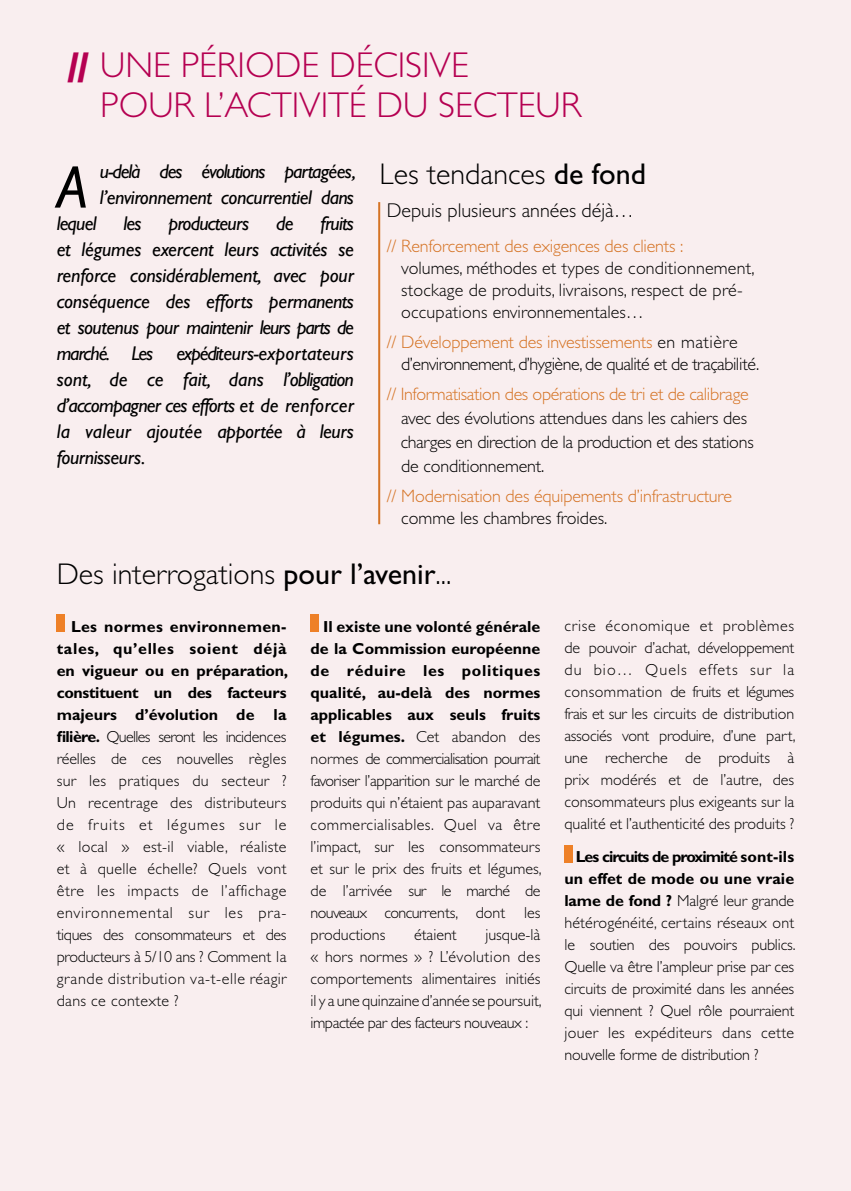
<style>
.page{position:relative;width:851px;height:1191px;background:#fff}
.page>*{position:absolute;margin:0;border:0;box-sizing:border-box;transform-origin:0 0}
.t1{font:italic 60px "Gill Sans";color:#000}
.t2{font:300 36px/40px "Gill Sans";color:#b50051}
.t3{font:300 30px "Gill Sans";color:#000}
.t4{font:italic 20px/26px "Gill Sans";letter-spacing:-.02em;color:#000}
.t5{font:300 20px "Gill Sans";color:#000}
.t6{font:italic 20px "Gill Sans";letter-spacing:-.04em;color:#000}
.t7{font:300 18px/24px "Gill Sans";letter-spacing:-.01em;color:#000}
.t8{font:300 18px "Gill Sans";letter-spacing:-.01em;color:#d57324}
.t9{font:300 18px/22px "Gill Sans";letter-spacing:.01em;color:#000}
.t10{font:300 16px/22px "Gill Sans";color:#000;text-align:justify}
.s1{font-weight:800}
.s2{font-weight:400}
.s3{color:#d57324}
.s4{font-weight:700}
</style>
<div class="page">
<div style="left:0;top:0;width:850px;height:1191px;background:#f9eeef"></div>
<div style="left:57px;top:615px;width:8px;height:17px;background:#ee8027"></div>
<div style="left:310px;top:615px;width:9px;height:17px;background:#ee8027"></div>
<div style="left:564px;top:845px;width:9px;height:17px;background:#ee8027"></div>
<hr style="left:378px;top:202px;width:2px;height:322px;background:#d57324">
<h2 class="t2" style="left:100px;top:45px;width:482px;text-indent:-32px"><span class="s1">//</span> une période décisive<br>pour l’activité du secteur</h2>
<h1 class="t1" style="left:57px;top:153px;width:33px">A</h1>
<p class="t4" style="left:100px;top:159px;width:257px">u-delà des évolutions partagées, l’environnement concurrentiel dans</p>
<p class="t4" style="left:57px;top:211px;width:299px;text-align:justify;text-indent:264px">fruits et légumes exercent leurs activités se renforce considérablement, avec pour conséquence des efforts permanents et soutenus pour maintenir leurs parts de marché. Les expéditeurs-exportateurs sont, de ce fait, dans l’obligation d’accompagner ces efforts et de renforcer la valeur ajoutée apportée à leurs fournisseurs.</p>
<p class="t4" style="left:57px;top:211px;width:41px">lequel</p>
<p class="t4" style="left:123px;top:211px;width:19px">les</p>
<p class="t6" style="left:168px;top:212px;width:82px">producteurs</p>
<p class="t4" style="left:276px;top:211px;width:19px">de</p>
<h3 class="t3" style="left:379px;top:157px;width:268px">Les tendances <span class="s2">de fond</span></h3>
<p class="t5" style="left:386px;top:199px;width:248px">Depuis plusieurs années déjà…</p>
<p class="t8" style="left:386px;top:236px;width:298px">// Renforcement des exigences des clients :</p>
<p class="t9" style="left:401px;top:258px;width:354px">volumes, méthodes et types de conditionnement, stockage de produits, livraisons, respect de pré&shy;occupations environnementales…</p>
<p class="t7" style="left:401px;top:331px;width:359px;line-height:22px;text-indent:-15px"><span class="s3">// Développement des investissements</span> en matière d’environnement, d’hygiène, de qualité et de traçabilité.</p>
<p class="t8" style="left:386px;top:384px;width:363px">// I nformatisation des opérations de tri et de calibrage</p>
<p class="t7" style="left:400px;top:406px;width:354px">avec des évolutions attendues dans les cahiers des charges en direction de la production et des stations de conditionnement.</p>
<p class="t8" style="left:386px;top:485px;width:347px">// Modernisation des équipements d’infrastructure</p>
<p class="t7" style="left:401px;top:506px;width:207px">comme les chambres froides.</p>
<h3 class="t3" style="left:57px;top:556px;width:396px">Des interrogations <span class="s2">pour l’avenir</span>...</h3>
<p class="t10" style="left:57px;top:616px;width:233px;text-indent:14px"><span class="s4">Les normes environnemen&shy;tales, qu’elles soient déjà en vigueur ou en préparation, constituent un des facteurs majeurs d’évolution de la filière.</span> Quelles seront les incidences réelles de ces nouvelles règles sur les pratiques du secteur ?<br>Un recentrage des distributeurs de fruits et légumes sur le « local » est-il viable, réaliste et à quelle échelle? Quels vont être les impacts de l’affichage environnemental sur les pra&shy;tiques des consommateurs et des producteurs à 5/10 ans ? Comment la grande distribution va-t-elle réagir dans ce contexte ?</p>
<p class="t10" style="left:310px;top:616px;width:232px;text-indent:12px"><span class="s4">Il existe une volonté générale de la Commission européenne de réduire les politiques qualité, au-delà des normes applicables aux seuls fruits et légumes.</span> Cet abandon des normes de commercialisation pourrait favoriser l’apparition sur le marché de produits qui n’étaient pas auparavant commercialisables. Quel va être l’impact, sur les consommateurs et sur le prix des fruits et légumes, de l’arrivée sur le marché de nouveaux concurrents, dont les productions</p>
<p class="t10" style="left:310px;top:924px;width:232px;text-indent:175px">jusque-là « hors normes » ? L’évolution des comportements alimentaires initiés il y a une quinzaine d’année se poursuit, impactée par des facteurs nouveaux :</p>
<p class="t10" style="left:414px;top:924px;width:44px">étaient</p>
<p class="t10" style="left:564px;top:615px;width:232px">crise économique et problèmes de pouvoir d’achat, développement du bio… Quels effets sur la consommation de fruits et légumes frais et sur les circuits de distribution associés vont produire, d’une part, une recherche de produits à prix modérés et de l’autre, des consommateurs plus exigeants sur la qualité et l’authenticité des produits ?</p>
<p class="t10" style="left:564px;top:846px;width:232px;text-indent:11px"><span class="s4">Les circuits de proximité sont-ils un effet de mode ou une vraie lame de fond ?</span> Malgré leur grande hétérogénéité, certains réseaux ont le soutien des pouvoirs publics.<br>Quelle va être l’ampleur prise par ces circuits de proximité dans les années qui viennent ? Quel rôle pourraient jouer les expéditeurs dans cette nouvelle forme de distribution ?</p>
</div>
